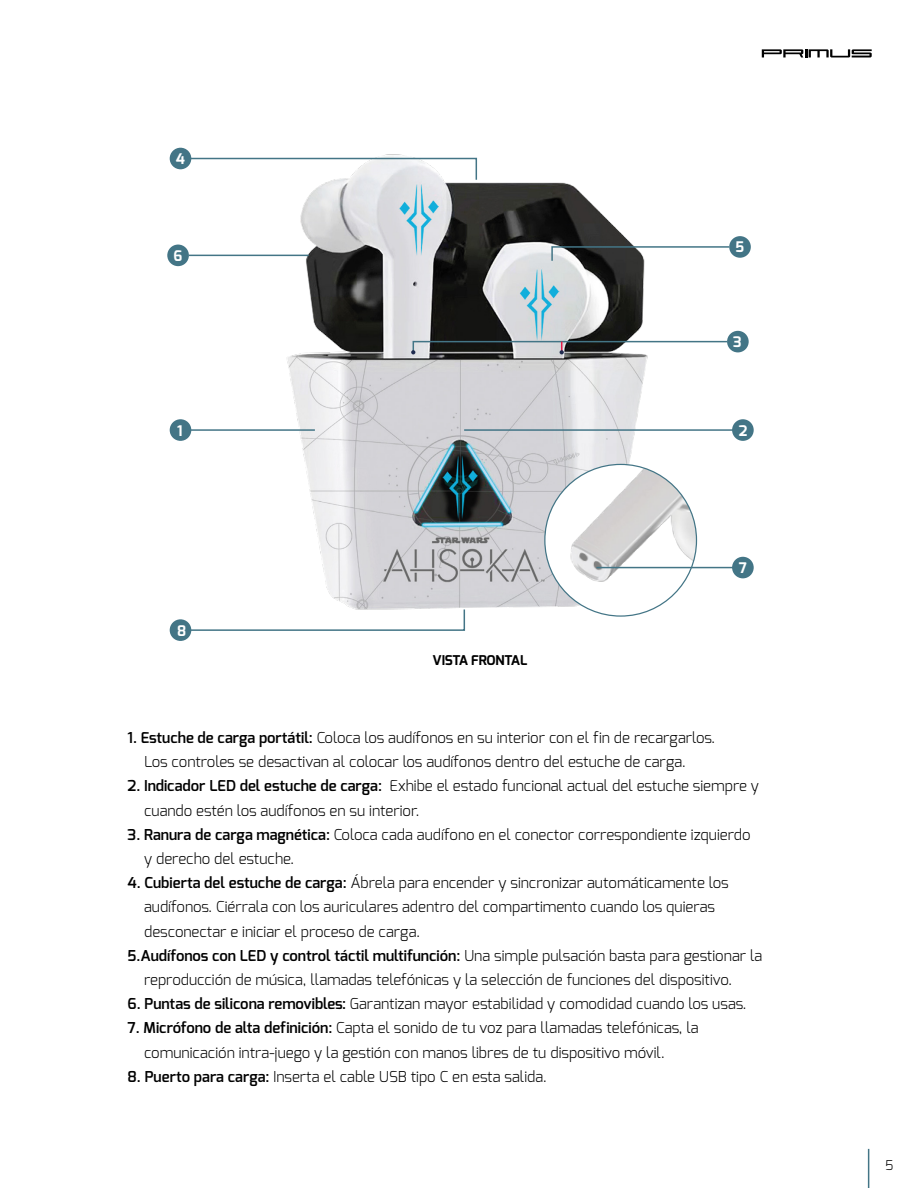
<style>
.page{position:relative;width:918px;height:1188px;background:#fff}
.page>*{position:absolute;margin:0;border:0;box-sizing:border-box;transform-origin:0 0}
.t1{font:300 15px/24.2px "Exo";color:#010101}
.t2{font:600 15px "Exo";color:#010101}
.t3{font:700 14.7px "Exo";color:#fff}
.t4{font:700 13.5px "Exo";letter-spacing:-.01em;color:#010101}
.t5{font:300 13.5px "Exo";color:#010101}
.s1{font-weight:600}
.s2{font-weight:300}
</style>
<div class="page">
<img style="left:264px;top:154px;width:384px;height:463px">
<div style="left:170px;top:419px;width:21px;height:22px;background:#437586;border-radius:50%"></div>
<div style="left:732px;top:419px;width:22px;height:22px;background:#437586;border-radius:50%"></div>
<div style="left:170px;top:148px;width:21px;height:21px;background:#437586;border-radius:50%"></div>
<div style="left:729px;top:236px;width:22px;height:22px;background:#437586;border-radius:50%"></div>
<div style="left:167px;top:245px;width:22px;height:21px;background:#437586;border-radius:50%"></div>
<div style="left:727px;top:331px;width:22px;height:21px;background:#437586;border-radius:50%"></div>
<svg style="left:411px;top:340px;width:318px;height:15px"></svg>
<svg style="left:545px;top:464px;width:151px;height:152px"></svg>
<img style="left:545px;top:464px;width:151px;height:152px;border-radius:76px">
<hr style="left:189px;top:255px;width:120px;height:1px;background:#437586">
<hr style="left:189px;top:429px;width:126px;height:2px;background:#437586">
<div style="left:170px;top:619px;width:21px;height:22px;background:#437586;border-radius:50%"></div>
<svg style="left:187px;top:608px;width:279px;height:24px"></svg>
<hr style="left:464px;top:429px;width:269px;height:2px;background:#437586">
<div style="left:732px;top:557px;width:22px;height:21px;background:#437586;border-radius:50%"></div>
<hr style="left:596px;top:567px;width:137px;height:1px;background:#437586">
<svg style="left:551px;top:245px;width:180px;height:17px"></svg>
<svg style="left:187px;top:157px;width:291px;height:24px"></svg>
<hr style="left:868px;top:1149px;width:1px;height:39px;background:#437586">
<svg style="left:762px;top:49px;width:110px;height:8px"></svg>
<p class="t3" style="left:176px;top:149px;width:11px">4</p>
<p class="t3" style="left:173px;top:246px;width:10px">6</p>
<p class="t3" style="left:735px;top:238px;width:10px">5</p>
<p class="t3" style="left:733px;top:332px;width:10px">3</p>
<p class="t3" style="left:177px;top:421px;width:7px">1</p>
<p class="t3" style="left:739px;top:421px;width:10px">2</p>
<p class="t3" style="left:177px;top:621px;width:11px">8</p>
<p class="t4" style="left:433px;top:652px;width:96px">VISTA FRONTAL</p>
<p class="t3" style="left:739px;top:558px;width:10px">7</p>
<p class="t1" style="left:144px;top:725px;width:573px;text-indent:-16px"><span class="s1">1. Estuche de carga portátil:</span> Coloca los audífonos en su interior con el fin de recargarlos.<br>Los controles se desactivan al colocar los audífonos dentro del estuche de carga.</p>
<p class="t1" style="left:144px;top:774px;width:617px;text-indent:-16px"><span class="s1">2. Indicador LED del estuche de carga:</span> Exhibe el estado funcional actual del estuche siempre y cuando estén los audífonos en su interior.</p>
<p class="t1" style="left:144px;top:822px;width:608px;text-indent:-16px"><span class="s1">3. Ranura de carga magnética:</span> Coloca cada audífono en el conector correspondiente izquierdo y derecho del estuche.</p>
<p class="t1" style="left:128px;top:871px;width:603px"><span class="s1">4. Cubierta del estuche de carga:</span> Ábrela para encender y sincronizar automáticamente los</p>
<p class="t1" style="left:144px;top:895px;width:573px">audífonos. Ciérrala con los auriculares adentro del compartimento cuando los quieras</p>
<p class="t1" style="left:144px;top:919px;width:278px">desconectar e iniciar el proceso de carga.</p>
<p class="t2" style="left:128px;top:946px;width:636px">5.Audífonos con LED y control táctil multifunción: <span class="s2">Una simple pulsación basta para gestionar la</span></p>
<p class="t1" style="left:144px;top:968px;width:590px">reproducción de música, llamadas telefónicas y la selección de funciones del dispositivo.</p>
<p class="t1" style="left:128px;top:992px;width:620px"><span class="s1">6. Puntas de silicona removibles:</span> Garantizan mayor estabilidad y comodidad cuando los usas.</p>
<p class="t1" style="left:144px;top:1016px;width:556px;text-indent:-16px"><span class="s1">7. Micrófono de alta definición:</span> Capta el sonido de tu voz para llamadas telefónicas, la comunicación intra-juego y la gestión con manos libres de tu dispositivo móvil.</p>
<p class="t1" style="left:128px;top:1064px;width:421px"><span class="s1">8. Puerto para carga:</span> Inserta el cable USB tipo C en esta salida.</p>
<p class="t5" style="left:885px;top:1157px;width:10px">5</p>
</div>
